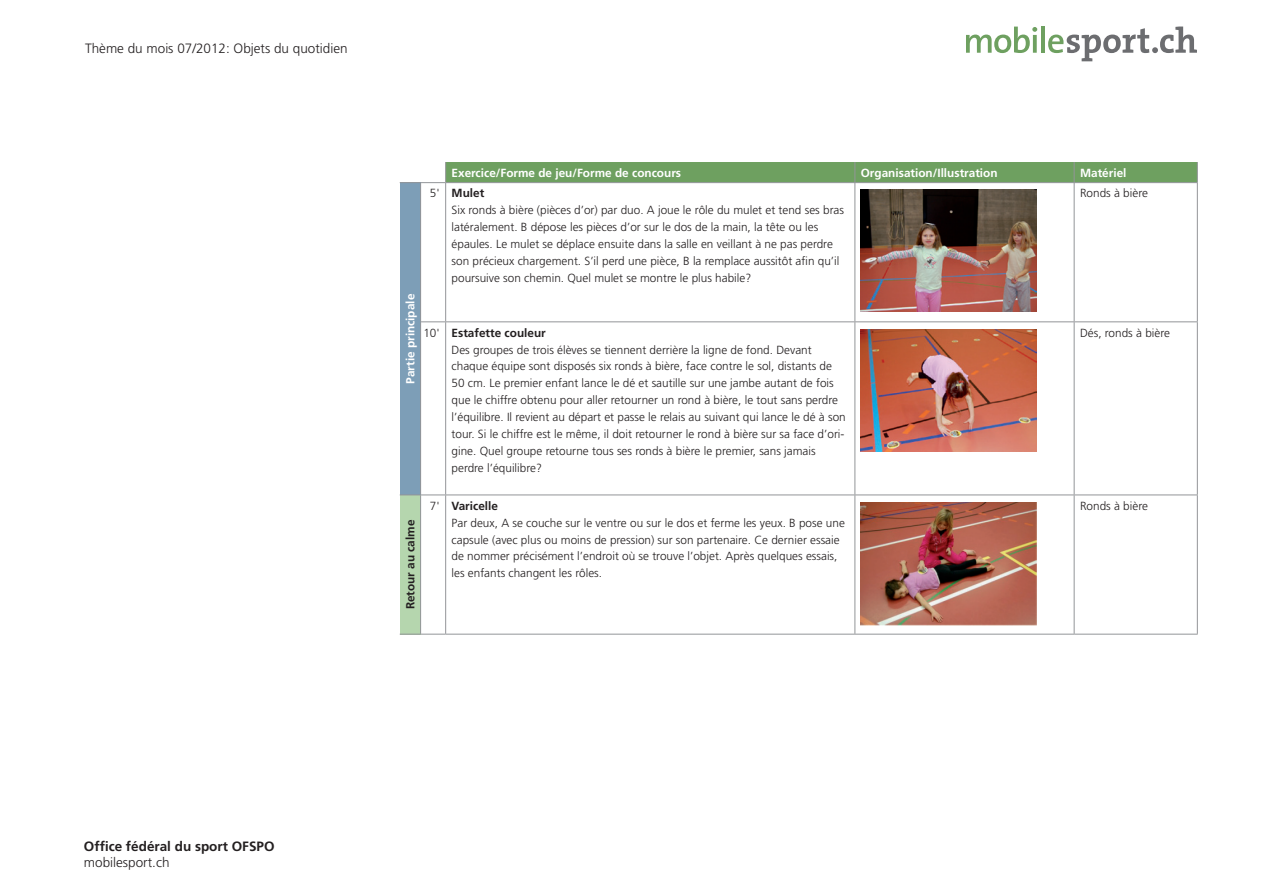
<style>
.page{position:relative;width:1263px;height:893px;background:#fff}
.page>*{position:absolute;margin:0;border:0;box-sizing:border-box;transform-origin:0 0}
.t1{font:300 13.5px "Frutiger LT";color:#231f20}
.t2{font:700 13.5px "Frutiger LT";color:#231f20}
.t3{font:300 11.85px/17px "Frutiger LT";color:#231f20}
.t4{font:700 11.85px "Frutiger LT";color:#fff}
.t5{font:700 11.85px "Frutiger LT";color:#231f20}
.s1{font-weight:700}
</style>
<div class="page">
<svg style="left:966px;top:27px;width:71px;height:26px"></svg>
<hr style="left:1041px;top:27px;width:4px;height:26px;background:#6ea060">
<svg style="left:1048px;top:27px;width:149px;height:34px"></svg>
<div style="left:400px;top:183px;width:21px;height:312px;background:#7d9eb7"></div>
<div style="left:400px;top:495px;width:21px;height:139px;background:#b5d6ae"></div>
<hr style="left:854px;top:183px;width:1px;height:138px;background:#939598">
<hr style="left:1074px;top:183px;width:1px;height:138px;background:#939598">
<hr style="left:1197px;top:183px;width:1px;height:138px;background:#939598">
<hr style="left:854px;top:322px;width:1px;height:173px;background:#939598">
<hr style="left:1074px;top:322px;width:1px;height:173px;background:#939598">
<hr style="left:1197px;top:322px;width:1px;height:173px;background:#939598">
<hr style="left:854px;top:495px;width:1px;height:139px;background:#939598">
<hr style="left:1074px;top:495px;width:1px;height:139px;background:#939598">
<hr style="left:1197px;top:495px;width:1px;height:139px;background:#939598">
<hr style="left:420px;top:183px;width:1px;height:138px;background:#939598">
<hr style="left:445px;top:183px;width:1px;height:138px;background:#939598">
<hr style="left:420px;top:322px;width:1px;height:173px;background:#939598">
<hr style="left:445px;top:322px;width:1px;height:173px;background:#939598">
<hr style="left:420px;top:495px;width:1px;height:139px;background:#939598">
<hr style="left:445px;top:495px;width:1px;height:139px;background:#939598">
<svg style="left:400px;top:162px;width:798px;height:21px;background:#77a46b"></svg>
<svg style="left:420px;top:321px;width:26px;height:1px"></svg>
<hr style="left:446px;top:321px;width:409px;height:1px;background:#939598">
<hr style="left:855px;top:321px;width:219px;height:1px;background:#939598">
<hr style="left:1074px;top:321px;width:124px;height:1px;background:#939598">
<svg style="left:400px;top:495px;width:46px;height:1px"></svg>
<hr style="left:446px;top:495px;width:409px;height:1px;background:#939598">
<hr style="left:855px;top:495px;width:219px;height:1px;background:#939598">
<hr style="left:1074px;top:495px;width:124px;height:1px;background:#939598">
<svg style="left:400px;top:634px;width:46px;height:1px"></svg>
<hr style="left:446px;top:634px;width:409px;height:1px;background:#939598">
<hr style="left:855px;top:634px;width:219px;height:1px;background:#939598">
<hr style="left:1074px;top:634px;width:124px;height:1px;background:#939598">
<img style="left:861px;top:190px;width:175px;height:122px">
<img style="left:861px;top:329px;width:175px;height:123px">
<img style="left:861px;top:503px;width:175px;height:122px">
<p class="t1" style="left:85px;top:40px;width:264px">Thème du mois 07/2012: Objets du quotidien</p>
<p class="t4" style="left:452px;top:166px;width:231px">Exercice/Forme de jeu/Forme de concours</p>
<p class="t4" style="left:861px;top:166px;width:138px">Organisation/Illustration</p>
<p class="t4" style="left:1080px;top:166px;width:48px">Matériel</p>
<p class="t3" style="left:452px;top:185px;width:394px;text-indent:-22px">5' <span class="s1">Mulet<br></span>Six ronds à bière (pièces d’or) par duo. A joue le rôle du mulet et tend ses bras latéralement. B dépose les pièces d’or sur le dos de la main, la tête ou les épaules. Le mulet se déplace ensuite dans la salle en veillant à ne pas perdre son précieux chargement. S’il perd une pièce, B la remplace aussitôt afin qu’il poursuive son chemin. Quel mulet se montre le plus habile?</p>
<p class="t3" style="left:1080px;top:185px;width:69px">Ronds à bière</p>
<p class="t4" style="left:403px;top:384px;width:91px;rotate:-90deg">Partie principale</p>
<p class="t3" style="left:452px;top:324px;width:396px;text-indent:-28px">10' <span class="s1">Estafette couleur<br></span>Des groupes de trois élèves se tiennent derrière la ligne de fond. Devant chaque équipe sont disposés six ronds à bière, face contre le sol, distants de 50 cm. Le premier enfant lance le dé et sautille sur une jambe autant de fois que le chiffre obtenu pour aller retourner un rond à bière, le tout sans perdre l’équilibre. Il revient au départ et passe le relais au suivant qui lance le dé à son tour. Si le chiffre est le même, il doit retourner le rond à bière sur sa face d’ori&shy;gine. Quel groupe retourne tous ses ronds à bière le premier, sans jamais perdre l’équilibre?</p>
<p class="t3" style="left:1080px;top:324px;width:91px">Dés, ronds à bière</p>
<p class="t5" style="left:403px;top:609px;width:91px;rotate:-90deg">Retour au calme</p>
<p class="t3" style="left:452px;top:497px;width:395px;text-indent:-22px">7' <span class="s1">Varicelle<br></span>Par deux, A se couche sur le ventre ou sur le dos et ferme les yeux. B pose une capsule (avec plus ou moins de pression) sur son partenaire. Ce dernier essaie de nommer précisément l’endroit où se trouve l’objet. Après quelques essais, les enfants changent les rôles.</p>
<p class="t3" style="left:1080px;top:497px;width:69px">Ronds à bière</p>
<p class="t2" style="left:84px;top:839px;width:192px">Office fédéral du sport OFSPO</p>
<p class="t1" style="left:84px;top:855px;width:87px">mobilesport.ch</p>
</div>
